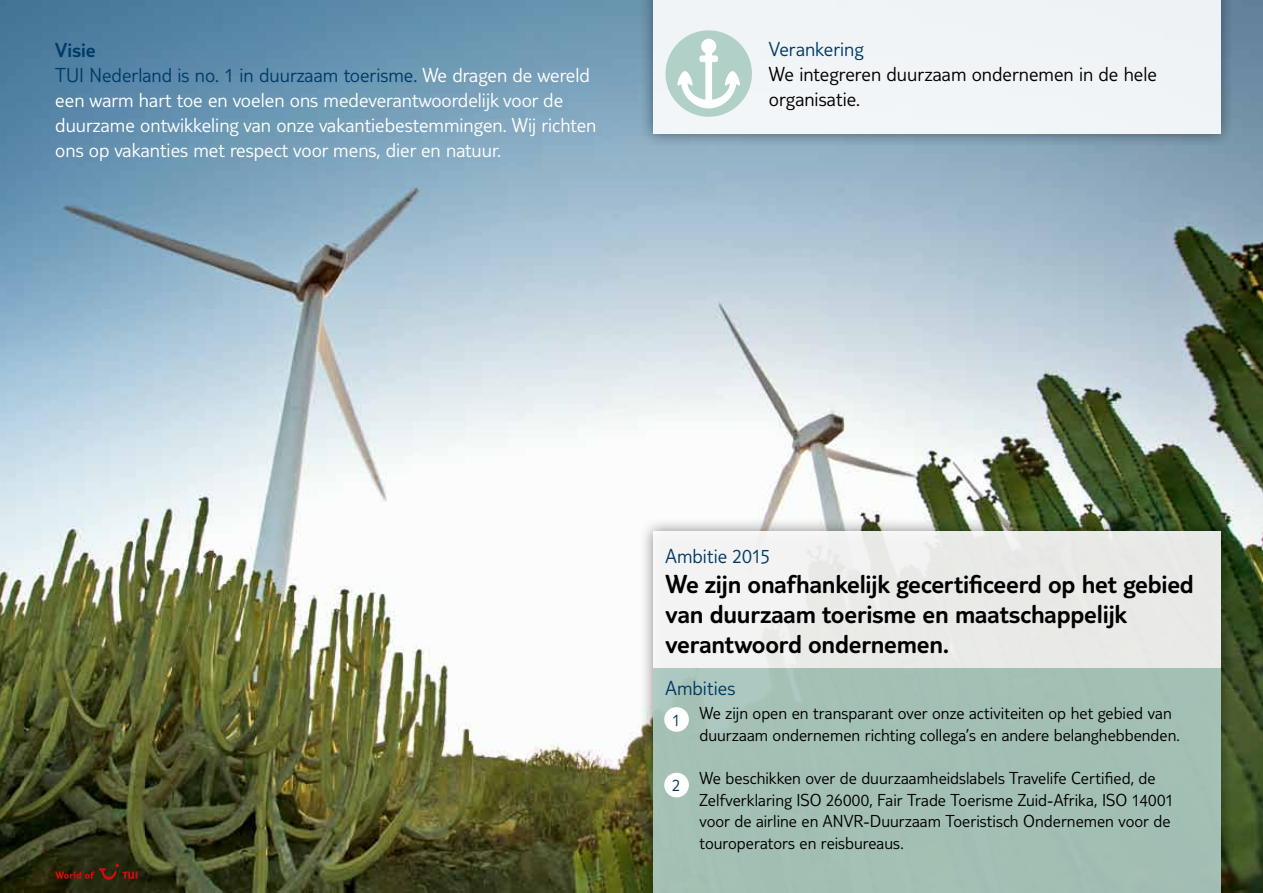
<style>
.page{position:relative;width:1263px;height:893px;background:#fff}
.page>*{position:absolute;margin:0;border:0;box-sizing:border-box;transform-origin:0 0}
.t1{font:300 27px/30px "TUI Type";letter-spacing:-.01em;color:#000}
.t2{font:300 21px/25.2px "TUI Type";color:#fff}
.t3{font:300 21px/25.2px "TUI Type";letter-spacing:-.005em;color:#000}
.t4{font:300 21px "TUI Type";letter-spacing:-.005em;color:#003b68}
.t5{font:300 18px/21.6px "TUI Type";color:#000}
.t6{font:300 18px "TUI Type";color:#003b68}
.s1{color:#003b68}
</style>
<div class="page">
<img style="left:0;top:0;width:1263px;height:893px">
<div style="left:638px;top:517px;width:597px;height:376px;background:#000;opacity:.5"></div>
<div style="left:653px;top:668px;width:567px;height:225px;background:#a3c0b4"></div>
<div style="left:653px;top:531px;width:567px;height:137px;background:#e9eae7"></div>
<div style="left:638px;top:0;width:597px;height:149px;background:#000;opacity:.5"></div>
<div style="left:653px;top:0;width:567px;height:134px;background:#f1f4f7"></div>
<svg style="left:55px;top:864px;width:82px;height:19px;background:#40220e"></svg>
<div style="left:665px;top:30px;width:87px;height:87px;background:#b1d0c7;border-radius:50%"></div>
<svg style="left:677px;top:39px;width:63px;height:69px"></svg>
<div style="left:664px;top:707px;width:25px;height:25px;background:#fff;border-radius:50%"></div>
<div style="left:664px;top:773px;width:25px;height:24px;background:#fff;border-radius:50%"></div>
<p class="t2" style="left:55px;top:37px;width:543px"><span class="s1">Visie<br></span><span class="s1">TUI Nederland is no. 1 in duurzaam toerisme.</span> We dragen de wereld een warm hart toe en voelen ons medeverantwoordelijk voor de duurzame ontwikkeling van onze vakantiebestemmingen. Wij richten ons op vakanties met respect voor mens, dier en natuur.</p>
<p class="t4" style="left:769px;top:37px;width:96px">Verankering</p>
<p class="t3" style="left:769px;top:61px;width:389px">We integreren duurzaam ondernemen in de hele organisatie.</p>
<p class="t4" style="left:665px;top:544px;width:106px">Ambitie 2015</p>
<h1 class="t1" style="left:665px;top:568px;width:530px">We zijn onafhankelijk gecertificeerd op het gebied van duurzaam toerisme en maatschappelijk verantwoord ondernemen.</h1>
<p class="t4" style="left:665px;top:676px;width:71px">Ambities</p>
<p class="t5" style="left:699px;top:702px;width:482px">We zijn open en transparant over onze activiteiten op het gebied van duurzaam ondernemen richting collega’s en andere belanghebbenden.</p>
<p class="t5" style="left:699px;top:767px;width:476px">We beschikken over de duurzaamheidslabels Travelife Certified, de Zelfverklaring ISO 26000, Fair Trade Toerisme Zuid-Afrika, ISO 14001 voor de airline en ANVR-Duurzaam Toeristisch Ondernemen voor de touroperators en reisbureaus.</p>
<p class="t6" style="left:672px;top:709px;width:10px">1</p>
<p class="t6" style="left:672px;top:775px;width:10px">2</p>
</div>
